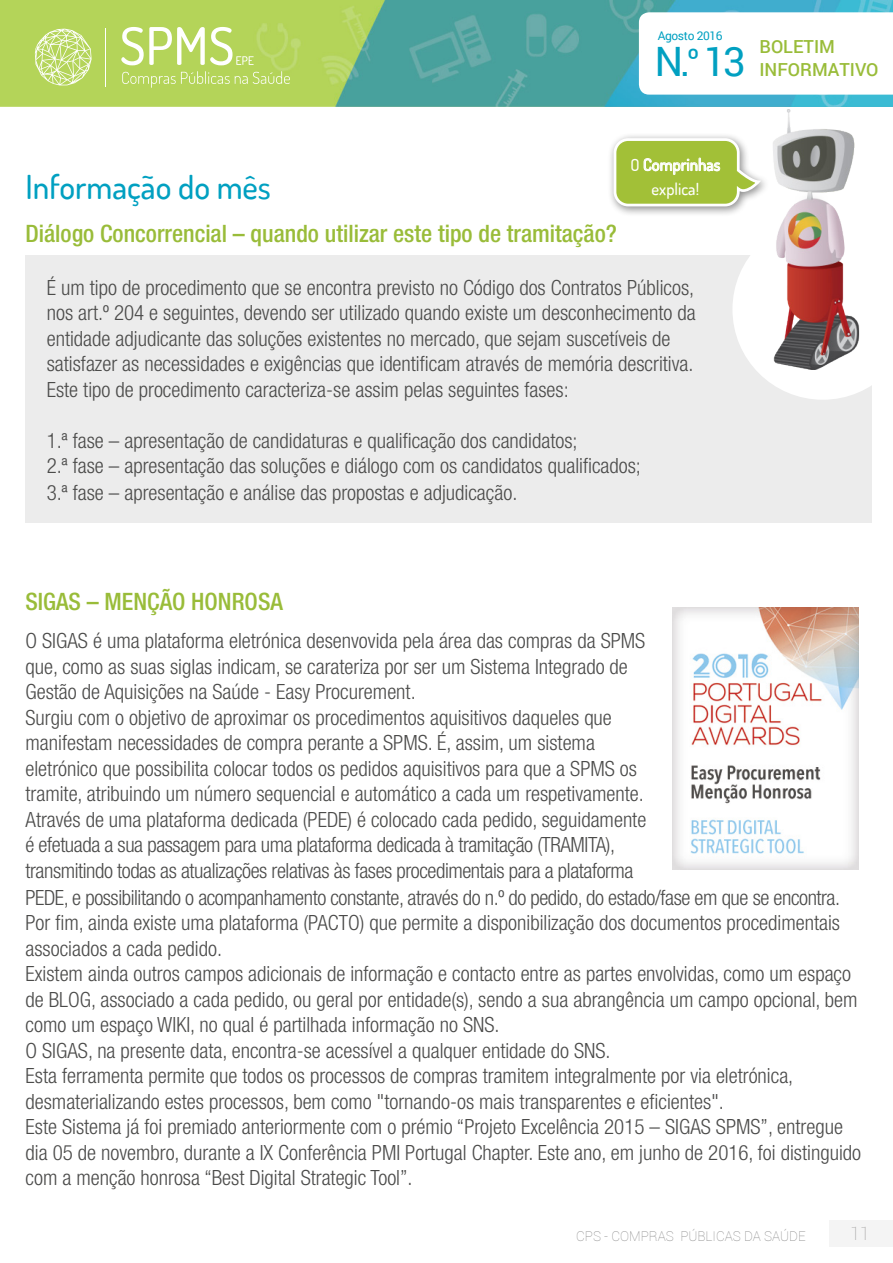
<style>
.page{position:relative;width:893px;height:1263px;background:#fff}
.page>*{position:absolute;margin:0;border:0;box-sizing:border-box;transform-origin:0 0}
.t1{font:40.5px "Roboto";color:#01a0c1}
.t2{font:500 33px "Dosis";color:#01a0c1}
.t3{font:500 condensed 24px "Helvetica Neue LT Std";color:#99bc39}
.t4{font:300 condensed 21px/25.5px "Helvetica Neue LT Std";color:#4b4b4a}
.t5{font:500 18px/22.8px "Roboto";color:#99bc39}
.t6{font:100 18px "Roboto";color:#9c9b9b}
.t7{font:500 16.5px/24px "Dosis";color:#fff;text-align:center}
.t8{font:100 13.5px "Roboto";color:#868686}
.t9{font:12px "Roboto";letter-spacing:-.03em;color:#01a0c1}
</style>
<div class="page">
<div style="left:829px;top:1219px;width:64px;height:27px;background:#f4f4f4"></div>
<img style="left:0;top:0;width:893px;height:107px">
<svg style="left:639px;top:12px;width:254px;height:83px"></svg>
<svg style="left:121px;top:27px;width:133px;height:38px"></svg>
<hr style="left:106px;top:28px;width:1px;height:58px;background:#fff">
<svg style="left:35px;top:29px;width:57px;height:56px;background:#c9e088"></svg>
<svg style="left:122px;top:71px;width:168px;height:17px;background:#bdd96d"></svg>
<div style="left:26px;top:255px;width:846px;height:268px;background:#ececec"></div>
<svg style="left:733px;top:263px;width:139px;height:137px"></svg>
<div style="left:607px;top:132px;width:163px;height:85px;background:#000;opacity:.45"></div>
<svg style="left:614px;top:138px;width:132px;height:68px;background:#b2ca5d"></svg>
<img style="left:746px;top:110px;width:126px;height:260px">
<img style="left:672px;top:607px;width:186px;height:263px">
<p class="t9" style="left:658px;top:27px;width:67px">Agosto 2016</p>
<h1 class="t1" style="left:654px;top:33px;width:93px">N.<sup>º</sup> 13</h1>
<p class="t5" style="left:759px;top:35px;width:121px">BOLETIM<br>INFORMATIVO</p>
<h2 class="t2" style="left:26px;top:165px;width:247px">Informação do mês</h2>
<p class="t3" style="left:26px;top:219px;width:593px">Diálogo Concorrencial – quando utilizar este tipo de tramitação?</p>
<p class="t7" style="left:630px;top:152px;width:91px">O Comprinhas explica!</p>
<p class="t4" style="left:47px;top:274px;width:650px">É um tipo de procedimento que se encontra previsto no Código dos Contratos Públicos, nos art.º 204 e seguintes, devendo ser utilizado quando existe um desconhecimento da entidade adjudicante das soluções existentes no mercado, que sejam suscetíveis de satisfazer as necessidades e exigências que identificam através de memória descritiva.<br>Este tipo de procedimento caracteriza-se assim pelas seguintes fases:</p>
<p class="t4" style="left:47px;top:427px;width:596px;line-height:26.2px">1.ª fase – apresentação de candidaturas e qualificação dos candidatos;<br>2.ª fase – apresentação das soluções e diálogo com os candidatos qualificados;<br>3.ª fase – apresentação e análise das propostas e adjudicação.</p>
<p class="t3" style="left:26px;top:587px;width:259px">SIGAS – MENÇÃO HONROSA</p>
<p class="t4" style="left:26px;top:628px;width:622px">O SIGAS é uma plataforma eletrónica desenvovida pela área das compras da SPMS que, como as suas siglas indicam, se carateriza por ser um Sistema Integrado de Gestão de Aquisições na Saúde - Easy Procurement.<br>Surgiu com o objetivo de aproximar os procedimentos aquisitivos daqueles que manifestam necessidades de compra perante a SPMS. É, assim, um sistema eletrónico que possibilita colocar todos os pedidos aquisitivos para que a SPMS os tramite, atribuindo um número sequencial e automático a cada um respetivamente.<br>Através de uma plataforma dedicada (PEDE) é colocado cada pedido, seguidamente é efetuada a sua passagem para uma plataforma dedicada à tramitação (TRAMITA), transmitindo todas as atualizações relativas às fases procedimentais para a plataforma</p>
<p class="t4" style="left:26px;top:884px;width:837px">PEDE, e possibilitando o acompanhamento constante, através do n.º do pedido, do estado/fase em que se encontra.<br>Por fim, ainda existe uma plataforma (PACTO) que permite a disponibilização dos documentos procedimentais associados a cada pedido.<br>Existem ainda outros campos adicionais de informação e contacto entre as partes envolvidas, como um espaço de BLOG, associado a cada pedido, ou geral por entidade(s), sendo a sua abrangência um campo opcional, bem como um espaço WIKI, no qual é partilhada informação no SNS.<br>O SIGAS, na presente data, encontra-se acessível a qualquer entidade do SNS.<br>Esta ferramenta permite que todos os processos de compras tramitem integralmente por via eletrónica, desmaterializando estes processos, bem como "tornando-os mais transparentes e eficientes".<br>Este Sistema já foi premiado anteriormente com o prémio “Projeto Excelência 2015 – SIGAS SPMS”, entregue dia 05 de novembro, durante a IX Conferência PMI Portugal Chapter. Este ano, em junho de 2016, foi distinguido com a menção honrosa “Best Digital Strategic Tool”.</p>
<p class="t8" style="left:576px;top:1226px;width:231px">CPS - COMPRAS PÚBLICAS DA SAÚDE</p>
<p class="t6" style="left:850px;top:1221px;width:21px">11</p>
</div>
